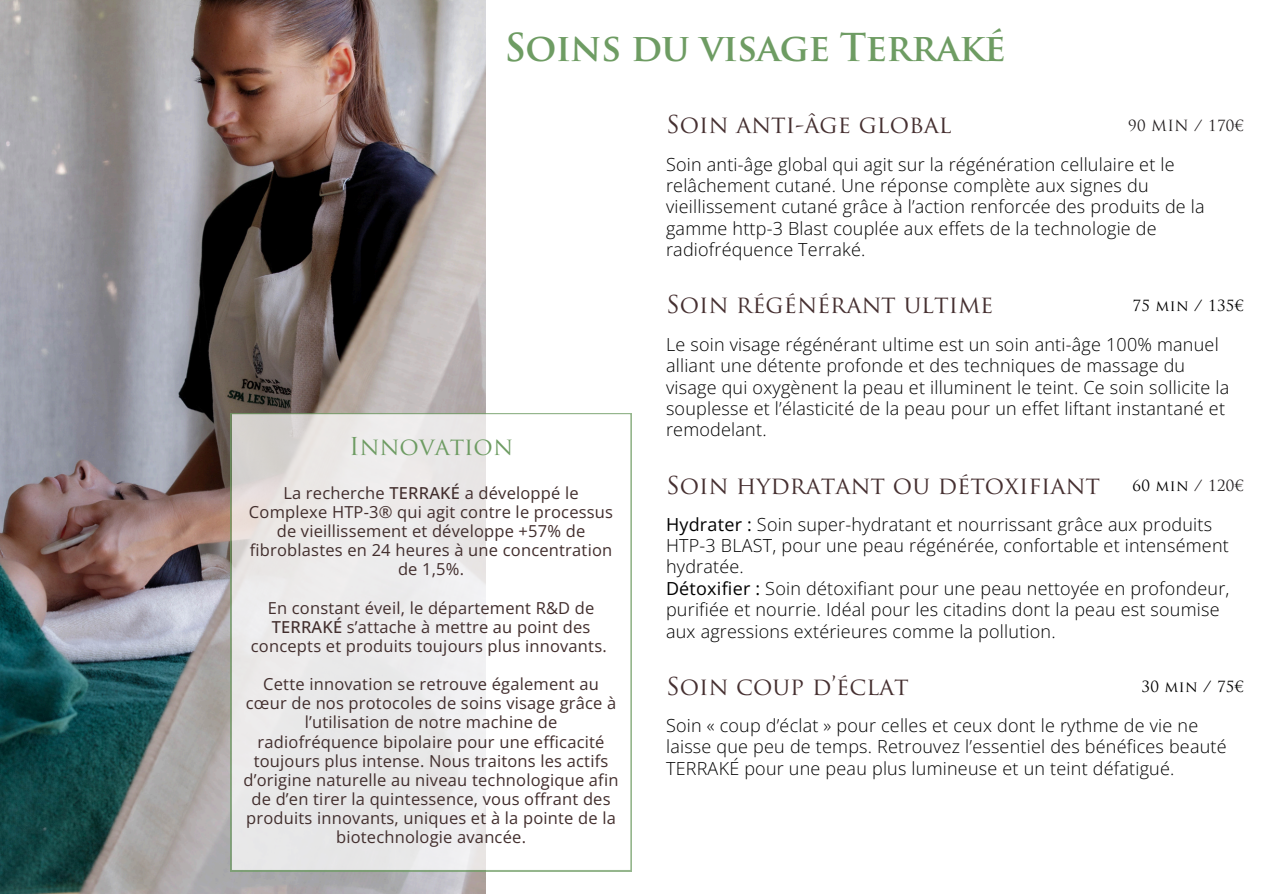
<style>
.page{position:relative;width:1263px;height:894px;background:#fff}
.page>*{position:absolute;margin:0;border:0;box-sizing:border-box;transform-origin:0 0}
.t1{font:700 37.5px "Trajan Pro";letter-spacing:-.02em;color:#6e9c63}
.t2{font:24px "Trajan Pro";color:#463031}
.t3{font:24px "Trajan Pro";color:#6e9c63}
.t4{font:300 18px/21.3px "Open Sans";letter-spacing:.01em;color:#000}
.t5{font:16.5px/19.2px "Open Sans";letter-spacing:.01em;color:#422e2d;text-align:center}
.t6{font:15px "Trajan Pro";letter-spacing:.025em;color:#000}
.t7{font:15px "Trajan Pro";letter-spacing:.025em;color:#231f20}
.s1{font-weight:500}
.s2{font-weight:400}
.s3{color:#231f20}
</style>
<div class="page">
<img style="left:0;top:0;width:485px;height:893px">
<svg style="left:231px;top:413px;width:400px;height:457px"></svg>
<h1 class="t1" style="left:504px;top:24px;width:503px">Soins du visage Terraké</h1>
<h2 class="t3" style="left:349px;top:431px;width:165px">Innovation</h2>
<p class="t5" style="left:249px;top:482px;width:366px">La recherche <span class="s1">TERRAKÉ</span> a développé le Complexe HTP-3® qui agit contre le processus de vieillissement et développe +57% de fibroblastes en 24 heures à une concentration de 1,5%.</p>
<p class="t5" style="left:251px;top:597px;width:357px">En constant éveil, le département R&amp;D de<br><span class="s1">TERRAKÉ</span> s’attache à mettre au point des concepts et produits toujours plus innovants.</p>
<p class="t5" style="left:244px;top:674px;width:376px">Cette innovation se retrouve également au cœur de nos protocoles de soins visage grâce à l’utilisation de notre machine de radiofréquence bipolaire pour une efficacité toujours plus intense. Nous traitons les actifs d’origine naturelle au niveau technologique afin de d’en tirer la quintessence, vous offrant des produits innovants, uniques et à la pointe de la biotechnologie avancée.</p>
<h2 class="t2" style="left:666px;top:109px;width:287px">Soin anti-âge global</h2>
<p class="t4" style="left:666px;top:153px;width:540px">Soin anti-âge global qui agit sur la régénération cellulaire et le relâchement cutané. Une réponse complète aux signes du vieillissement cutané grâce à l’action renforcée des produits de la gamme http-3 Blast couplée aux effets de la technologie de radiofréquence Terraké.</p>
<p class="t7" style="left:1128px;top:116px;width:117px">90 MIN / 170€</p>
<h2 class="t2" style="left:666px;top:289px;width:329px">Soin régénérant ultime</h2>
<p class="t4" style="left:666px;top:333px;width:565px">Le soin visage régénérant ultime est un soin anti-âge 100% manuel alliant une détente profonde et des techniques de massage du visage qui oxygènent la peau et illuminent le teint. Ce soin sollicite la souplesse et l’élasticité de la peau pour un effet liftant instantané et remodelant.</p>
<p class="t6" style="left:1132px;top:295px;width:112px">75 min / 135€</p>
<h2 class="t2" style="left:666px;top:469px;width:436px">Soin hydratant ou détoxifiant</h2>
<p class="t4" style="left:666px;top:513px;width:565px"><span class="s2">Hydrater :</span> Soin super-hydratant et nourrissant grâce aux produits HTP-3 BLAST, pour une peau régénérée, confortable et intensément hydratée.<br><span class="s2">Détoxifier :</span> Soin détoxifiant pour une peau nettoyée en profondeur, purifiée et nourrie. Idéal pour les citadins dont la peau est soumise aux agressions extérieures comme la pollution.</p>
<p class="t6" style="left:1132px;top:475px;width:112px">60 min <span class="s3">/ 120€</span></p>
<h2 class="t2" style="left:666px;top:670px;width:244px">Soin coup d’éclat</h2>
<p class="t4" style="left:666px;top:714px;width:562px">Soin « coup d’éclat » pour celles et ceux dont le rythme de vie ne laisse que peu de temps. Retrouvez l’essentiel des bénéfices beauté<br>TERRAKÉ pour une peau plus lumineuse et un teint défatigué.</p>
<p class="t6" style="left:1141px;top:676px;width:104px">30 min / 75€</p>
</div>
